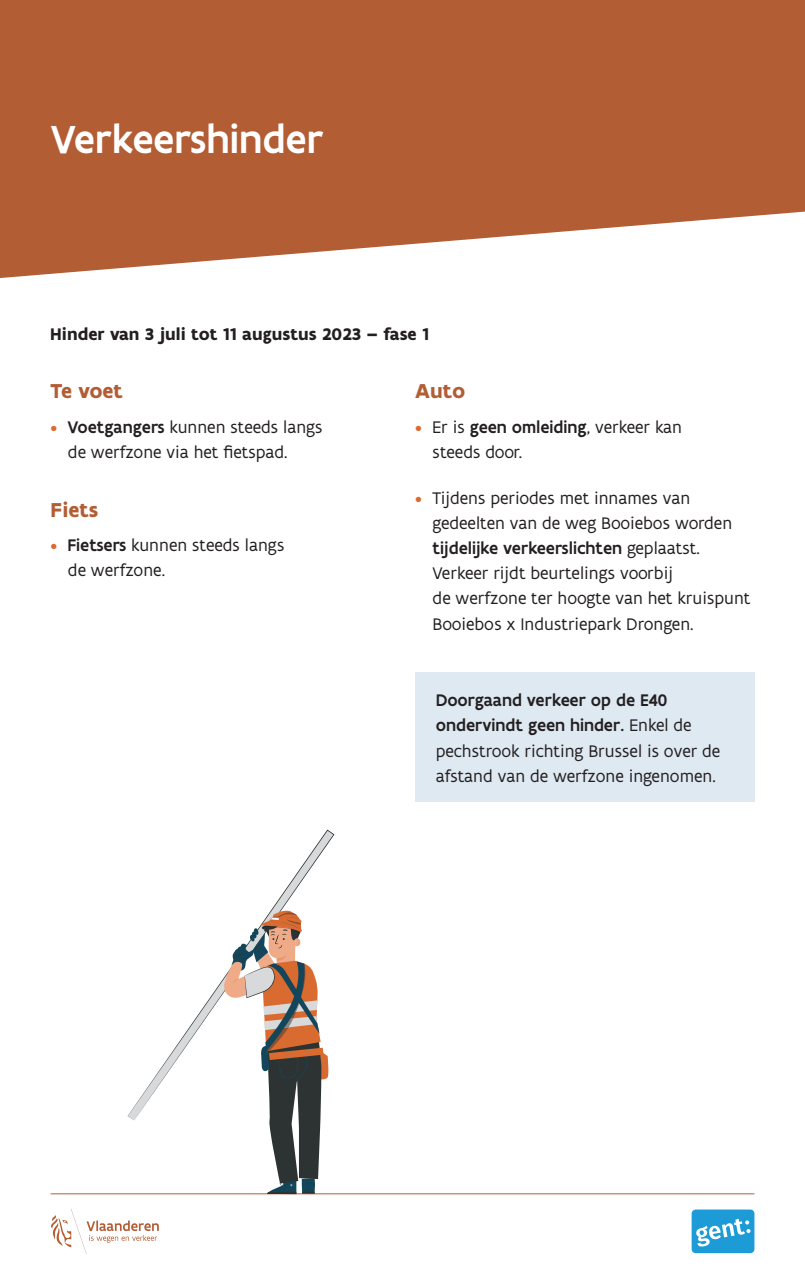
<style>
.page{position:relative;width:805px;height:1281px;background:#fff}
.page>*{position:absolute;margin:0;border:0;box-sizing:border-box;transform-origin:0 0}
.t1{font:500 42px "Flanders Art Sans";color:#fff}
.t2{font:700 21.6px "Flanders Art Sans";color:#b25d34}
.t3{font:18px/25.2px "Flanders Art Sans";color:#231f20}
.t4{font:700 18px "Flanders Art Sans";color:#231f20}
.s1{color:#da6b30}
.s2{font-weight:500}
</style>
<div class="page">
<svg style="left:0;top:0;width:804px;height:278px;background:#bb704c"></svg>
<svg style="left:691px;top:1209px;width:63px;height:44px;background:#44acde"></svg>
<hr style="left:51px;top:1193px;width:703px;height:1px;background:#b25d34">
<svg style="left:51px;top:1209px;width:108px;height:45px"></svg>
<div style="left:415px;top:672px;width:339px;height:130px;background:#dee9f2"></div>
<svg style="left:128px;top:829px;width:206px;height:291px"></svg>
<svg style="left:223px;top:909px;width:106px;height:285px"></svg>
<h1 class="t1" style="left:51px;top:113px;width:275px">Verkeershinder</h1>
<p class="t4" style="left:50px;top:322px;width:380px">Hinder van 3 juli tot 11 augustus 2023 – fase 1</p>
<p class="t2" style="left:51px;top:378px;width:74px">Te voet</p>
<p class="t3" style="left:68px;top:414px;width:256px;text-indent:-17px"><span class="s1">•</span> <span class="s2">Voetgangers</span> kunnen steeds langs de werfzone via het fietspad.</p>
<p class="t2" style="left:51px;top:496px;width:49px">Fiets</p>
<p class="t3" style="left:68px;top:532px;width:218px;text-indent:-17px"><span class="s1">•</span> <span class="s2">Fietsers</span> kunnen steeds langs de werfzone.</p>
<p class="t2" style="left:415px;top:378px;width:52px">Auto</p>
<p class="t3" style="left:432px;top:414px;width:251px;text-indent:-17px"><span class="s1">•</span> Er is <span class="s2">geen omleiding</span>, verkeer kan steeds door.</p>
<p class="t3" style="left:432px;top:485px;width:319px;text-indent:-17px"><span class="s1">•</span> Tijdens periodes met innames van gedeelten van de weg Booiebos worden <span class="s2">tijdelijke verkeerslichten</span> geplaatst.<br>Verkeer rijdt beurtelings voorbij<br>de werfzone ter hoogte van het kruispunt Booiebos x Industriepark Drongen.</p>
<p class="t3" style="left:435px;top:687px;width:286px"><span class="s2">Doorgaand verkeer op de E40 ondervindt geen hinder.</span> Enkel de pechstrook richting Brussel is over de afstand van de werfzone ingenomen.</p>
</div>
